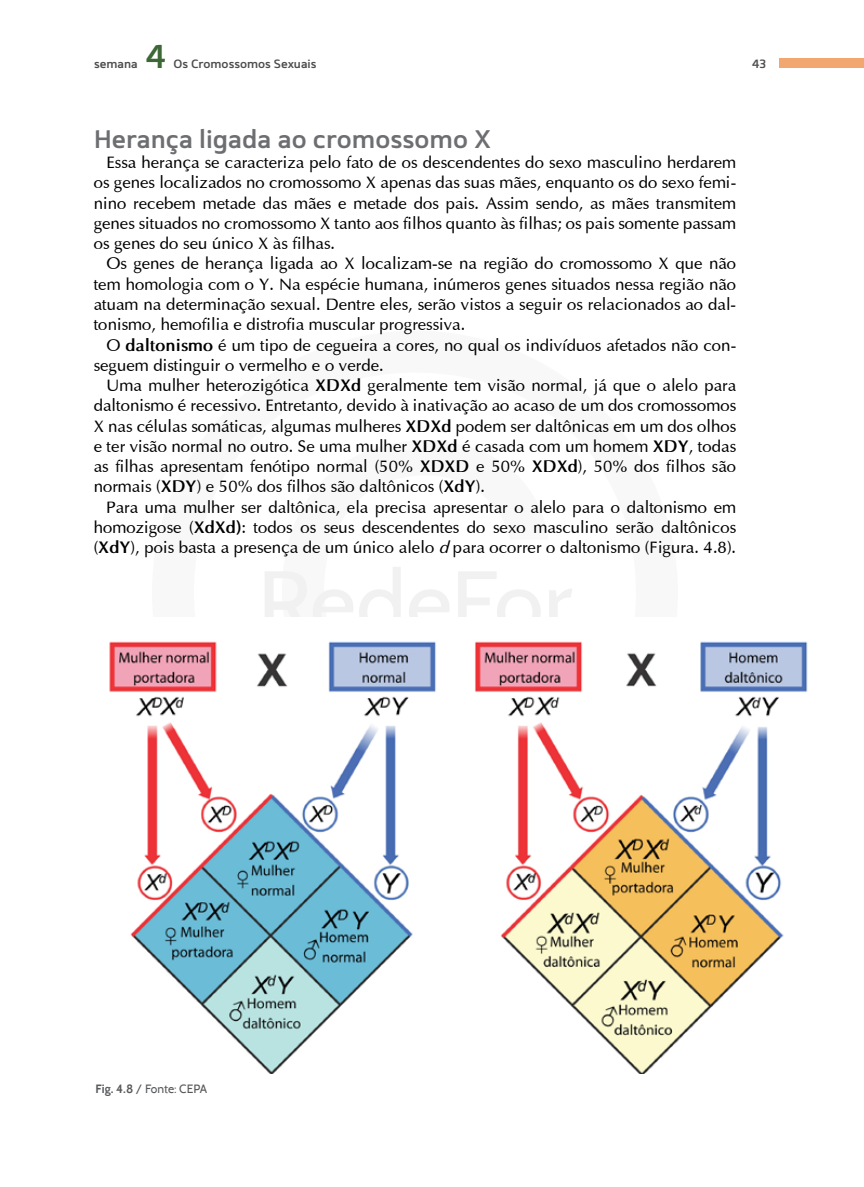
<style>
.page{position:relative;width:864px;height:1187px;background:#fff}
.page>*{position:absolute;margin:0;border:0;box-sizing:border-box;transform-origin:0 0}
.t1{font:600 33px "Mentone";color:#3d6736}
.t2{font:600 25.5px "Mentone";color:#6d6e71}
.t3{font:16.8px/20.2px "Optima";color:#000;text-align:justify}
.t4{font:600 12px "Mentone";color:#4d4d4f}
.t5{font:12px "Cabin";letter-spacing:-.005em;color:#58595b}
.s1{font-weight:700}
.s2{font-style:italic}
</style>
<div class="page">
<div style="left:779px;top:59px;width:84px;height:9px;background:#f3a770"></div>
<img style="left:109px;top:641px;width:699px;height:432px">
<p class="t4" style="left:94px;top:56px;width:45px">semana</p>
<h1 class="t1" style="left:146px;top:36px;width:22px">4</h1>
<p class="t4" style="left:173px;top:56px;width:144px">Os Cromossomos Sexuais</p>
<p class="t4" style="left:751px;top:56px;width:16px">43</p>
<h2 class="t2" style="left:94px;top:123px;width:398px">Herança ligada ao cromossomo X</h2>
<p class="t3" style="left:94px;top:152px;width:643px;text-indent:13px">Essa herança se caracteriza pelo fato de os descendentes do sexo masculino herdarem os genes localizados no cromossomo X apenas das suas mães, enquanto os do sexo femi&shy;nino recebem metade das mães e metade dos pais. Assim sendo, as mães transmitem genes situados no cromossomo X tanto aos filhos quanto às filhas; os pais somente passam os genes do seu único X às filhas.</p>
<p class="t3" style="left:94px;top:253px;width:643px;text-indent:13px">Os genes de herança ligada ao X localizam-se na região do cromossomo X que não tem homologia com o Y. Na espécie humana, inúmeros genes situados nessa região não atuam na determinação sexual. Dentre eles, serão vistos a seguir os relacionados ao dal&shy;tonismo, hemofilia e distrofia muscular progressiva.</p>
<p class="t3" style="left:94px;top:334px;width:643px;text-indent:13px">O <span class="s1">daltonismo</span> é um tipo de cegueira a cores, no qual os indivíduos afetados não con&shy;seguem distinguir o vermelho e o verde.</p>
<p class="t3" style="left:94px;top:375px;width:643px;text-indent:13px">Uma mulher heterozigótica <span class="s1">XDXd</span> geralmente tem visão normal, já que o alelo para daltonismo é recessivo. Entretanto, devido à inativação ao acaso de um dos cromossomos X nas células somáticas, algumas mulheres <span class="s1">XDXd</span> podem ser daltônicas em um dos olhos e ter visão normal no outro. Se uma mulher <span class="s1">XDXd</span> é casada com um homem <span class="s1">XDY</span>, todas as filhas apresentam fenótipo normal (50% <span class="s1">XDXD</span> e 50% <span class="s1">XDXd</span>), 50% dos filhos são normais (<span class="s1">XDY</span>) e 50% dos filhos são daltônicos (<span class="s1">XdY</span>).</p>
<p class="t3" style="left:94px;top:496px;width:643px;text-indent:13px">Para uma mulher ser daltônica, ela precisa apresentar o alelo para o daltonismo em homozigose (<span class="s1">XdXd)</span>: todos os seus descendentes do sexo masculino serão daltônicos (<span class="s1">XdY</span>), pois basta a presença de um único alelo <span class="s2">d</span> para ocorrer o daltonismo (Figura. 4.8).</p>
<p class="t5" style="left:96px;top:1081px;width:113px"><span class="s1">Fig. 4.8</span> / Fonte: CEPA</p>
</div>
